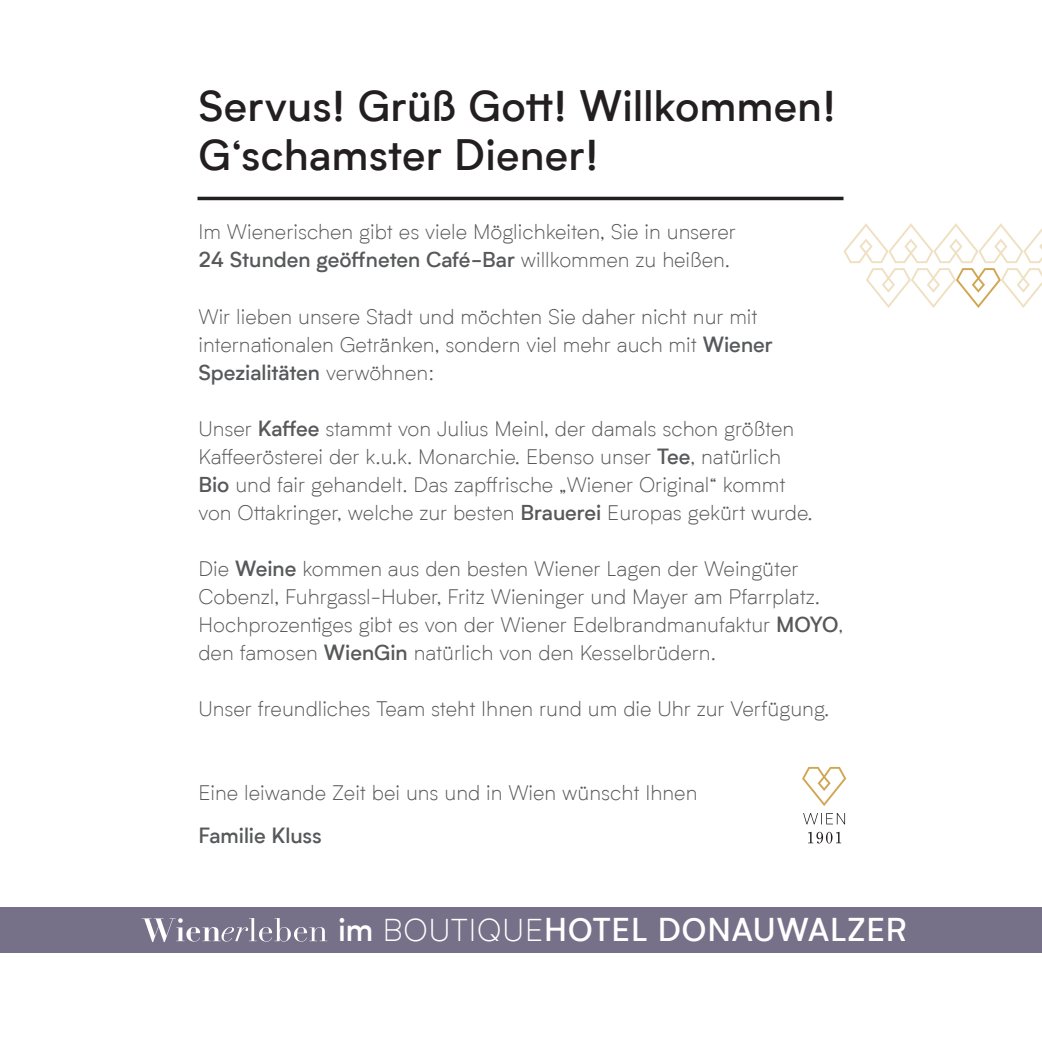
<style>
.page{position:relative;width:1042px;height:1042px;background:#fff}
.page>*{position:absolute;margin:0;border:0;box-sizing:border-box;transform-origin:0 0}
.t1{font:500 42px/49px "Biotif";letter-spacing:.01em;color:#231f20}
.t2{font:500 31.5px "Biotif";letter-spacing:.03em;color:#fff}
.t3{font:300 21px/28px "Biotif";color:#57585a}
.t4{font:500 21px "Biotif";color:#57585a}
.s1{font-weight:500}
.s2{font-weight:300}
</style>
<div class="page">
<div style="left:0;top:907px;width:1042px;height:45px;background:#767189"></div>
<hr style="left:197px;top:197px;width:646px;height:3px;background:#231f20">
<svg style="left:802px;top:767px;width:44px;height:39px"></svg>
<svg style="left:808px;top:832px;width:33px;height:11px"></svg>
<svg style="left:803px;top:813px;width:42px;height:11px"></svg>
<svg style="left:142px;top:918px;width:185px;height:24px"></svg>
<svg style="left:843px;top:223px;width:199px;height:85px"></svg>
<h1 class="t1" style="left:198px;top:79px;width:639px">Servus! Grüß Gott! Willkommen!<br>G‘schamster Diener!</h1>
<p class="t3" style="left:198px;top:217px;width:539px">Im Wienerischen gibt es viele Möglichkeiten, Sie in unserer<br><span class="s1">24 Stunden geöffneten Café-Bar</span> willkommen zu heißen.</p>
<p class="t3" style="left:198px;top:301px;width:576px">Wir lieben unsere Stadt und möchten Sie daher nicht nur mit internationalen Getränken, sondern viel mehr auch mit <span class="s1">Wiener<br>Spezialitäten</span> verwöhnen:</p>
<p class="t3" style="left:198px;top:413px;width:616px">Unser <span class="s1">Kaffee</span> stammt von Julius Meinl, der damals schon größten Kaffeerösterei der k.u.k. Monarchie. Ebenso unser <span class="s1">Tee</span>, natürlich <span class="s1">Bio</span> und fair gehandelt. Das zapffrische „Wiener Original“ kommt von Ottakringer, welche zur besten <span class="s1">Brauerei</span> Europas gekürt wurde.</p>
<p class="t3" style="left:198px;top:553px;width:646px">Die <span class="s1">Weine</span> kommen aus den besten Wiener Lagen der Weingüter Cobenzl, Fuhrgassl-Huber, Fritz Wieninger und Mayer am Pfarrplatz.<br>Hochprozentiges gibt es von der Wiener Edelbrandmanufaktur <span class="s1">MOYO</span>, den famosen <span class="s1">WienGin</span> natürlich von den Kesselbrüdern.</p>
<p class="t3" style="left:198px;top:693px;width:632px">Unser freundliches Team steht Ihnen rund um die Uhr zur Verfügung.</p>
<p class="t3" style="left:198px;top:777px;width:500px">Eine leiwande Zeit bei uns und in Wien wünscht Ihnen</p>
<p class="t4" style="left:198px;top:820px;width:125px">Familie Kluss</p>
<h2 class="t2" style="left:338px;top:907px;width:570px">im <span class="s2">BOUTIQUE</span>HOTEL DONAUWALZER</h2>
</div>
